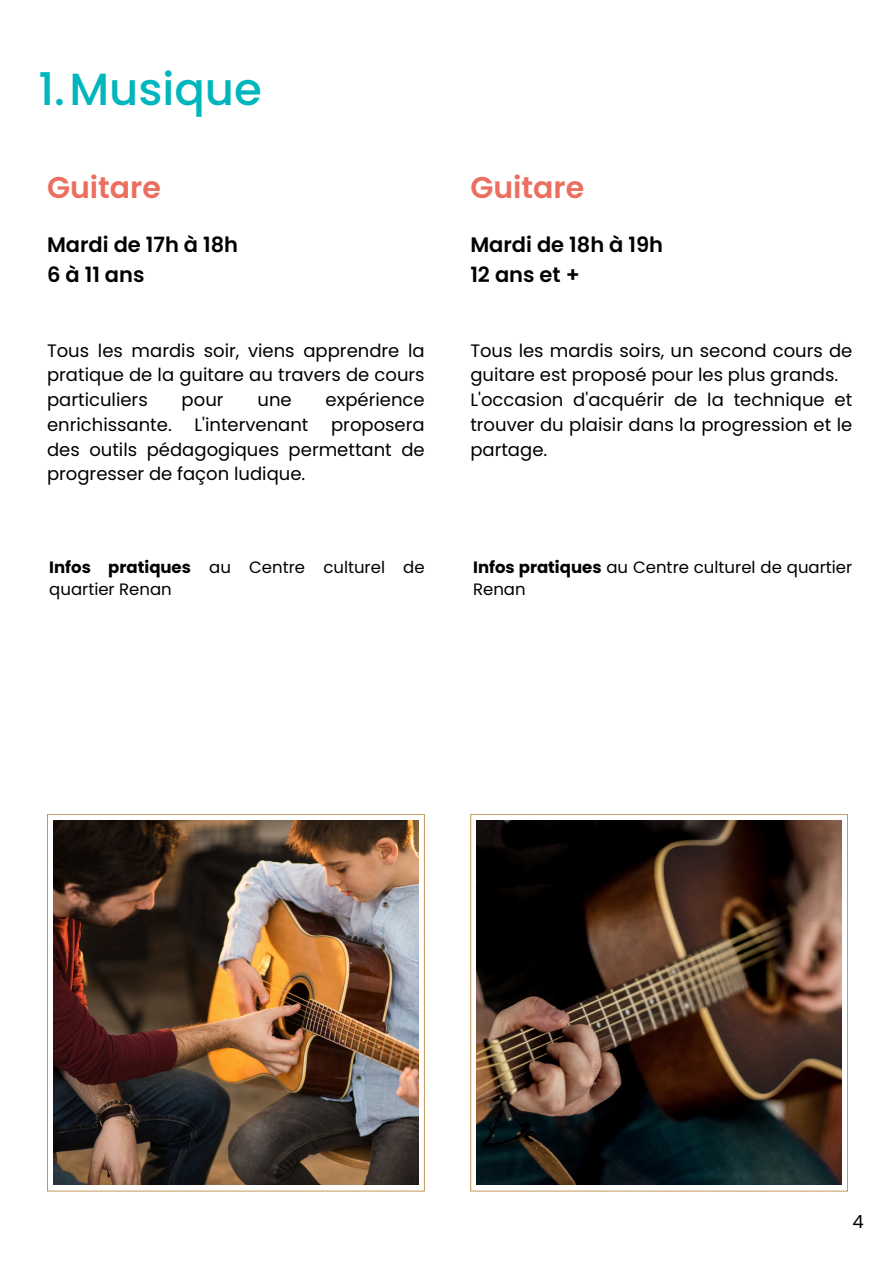
<style>
.page{position:relative;width:894px;height:1264px;background:#fff}
.page>*{position:absolute;margin:0;border:0;box-sizing:border-box;transform-origin:0 0}
.t1{font:500 45px "Poppins";color:#00b6bd}
.t2{font:600 30px "Poppins";color:#ec6e5f}
.t3{font:600 21px/29.2px "Poppins";color:#000}
.t4{font:18px/24.8px "Poppins";color:#000;text-align:justify}
.t5{font:16.5px/22.5px "Poppins";color:#000}
.s1{font-weight:700}
</style>
<div class="page">
<img style="left:47px;top:814px;width:377px;height:377px">
<img style="left:470px;top:814px;width:377px;height:377px">
<h1 class="t1" style="left:38px;top:57px;width:225px">1.Musique</h1>
<h2 class="t2" style="left:47px;top:166px;width:115px">Guitare</h2>
<p class="t3" style="left:47px;top:230px;width:192px">Mardi de 17h à 18h<br>6 à 11 ans</p>
<p class="t4" style="left:47px;top:338px;width:379px">Tous les mardis soir, viens apprendre la pratique de la guitare au travers de cours particuliers</p>
<p class="t4" style="left:181px;top:387px;width:43px">pour</p>
<p class="t4" style="left:257px;top:387px;width:36px">une</p>
<p class="t4" style="left:325px;top:387px;width:101px">expérience</p>
<p class="t4" style="left:47px;top:412px;width:126px">enrichissante.</p>
<p class="t4" style="left:194px;top:412px;width:116px">L'intervenant</p>
<p class="t4" style="left:47px;top:412px;width:379px;text-indent:284px">proposera des outils pédagogiques permettant de progresser de façon ludique.</p>
<p class="t5" style="left:49px;top:555px;width:377px"><span class="s1">Infos pratiques</span> au Centre culturel de quartier Renan</p>
<h2 class="t2" style="left:470px;top:166px;width:115px">Guitare</h2>
<p class="t3" style="left:470px;top:230px;width:194px">Mardi de 18h à 19h<br>12 ans et +</p>
<p class="t4" style="left:470px;top:338px;width:383px;text-align:left">Tous les mardis soirs, un second cours de guitare est proposé pour les plus grands.<br>L'occasion d'acquérir de la technique et trouver du plaisir dans la progression et le partage.</p>
<p class="t5" style="left:473px;top:555px;width:380px"><span class="s1">Infos pratiques</span> au Centre culturel de quartier<br>Renan</p>
<p class="t4" style="left:852px;top:1209px;width:13px">4</p>
</div>
